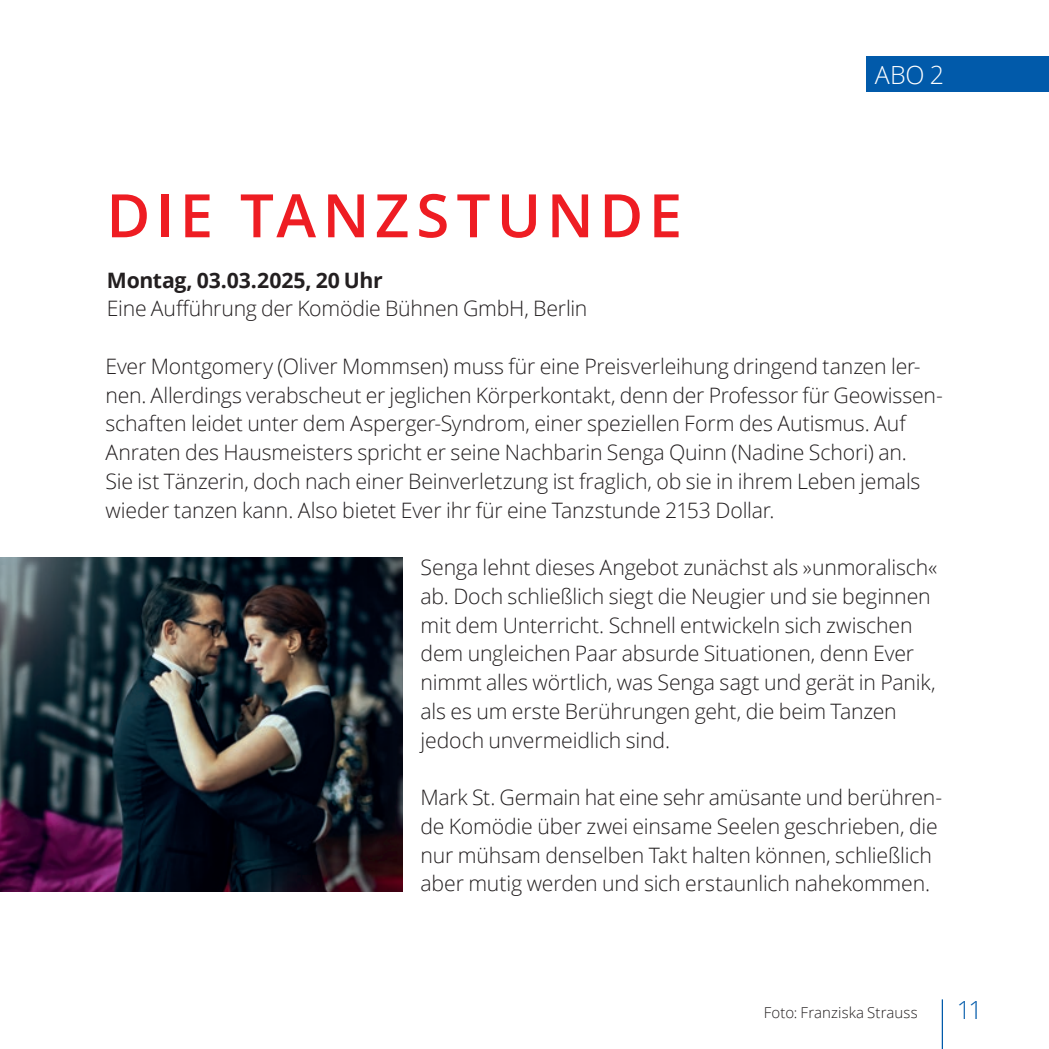
<style>
.page{position:relative;width:1049px;height:1049px;background:#fff}
.page>*{position:absolute;margin:0;border:0;box-sizing:border-box;transform-origin:0 0}
.t1{font:600 60px "Open Sans";letter-spacing:.09em;color:#ee1d23}
.t2{font:300 25px "Open Sans";color:#fff}
.t3{font:300 25px "Open Sans";color:#015aaa}
.t4{font:300 21.25px/28.8px "Open Sans";letter-spacing:-.01em;color:#231f20}
.t5{font:700 21.25px "Open Sans";letter-spacing:-.01em;color:#231f20}
.t6{font:300 15px "Open Sans";letter-spacing:.005em;color:#231f20}
</style>
<div class="page">
<hr style="left:942px;top:999px;width:1px;height:50px;background:#015aaa">
<img style="left:0;top:558px;width:403px;height:333px">
<div style="left:866px;top:57px;width:183px;height:35px;background:#015aaa"></div>
<p class="t2" style="left:875px;top:58px;width:71px">ABO 2</p>
<h1 class="t1" style="left:106px;top:174px;width:577px">DIE TANZSTUNDE</h1>
<p class="t5" style="left:107px;top:265px;width:277px">Montag, 03.03.2025, 20 Uhr</p>
<p class="t4" style="left:107px;top:294px;width:482px">Eine Aufführung der Komödie Bühnen GmbH, Berlin</p>
<p class="t4" style="left:105px;top:351px;width:837px">Ever Montgomery (Oliver Mommsen) muss für eine Preisverleihung dringend tanzen ler&shy;nen. Allerdings verabscheut er jeglichen Körperkontakt, denn der Professor für Geowissen&shy;schaften leidet unter dem Asperger-Syndrom, einer speziellen Form des Autismus. Auf Anraten des Hausmeisters spricht er seine Nachbarin Senga Quinn (Nadine Schori) an.<br>Sie ist Tänzerin, doch nach einer Beinverletzung ist fraglich, ob sie in ihrem Leben jemals wieder tanzen kann. Also bietet Ever ihr für eine Tanzstunde 2153 Dollar.</p>
<p class="t4" style="left:420px;top:552px;width:518px">Senga lehnt dieses Angebot zunächst als »unmoralisch« ab. Doch schließlich siegt die Neugier und sie beginnen mit dem Unterricht. Schnell entwickeln sich zwischen dem ungleichen Paar absurde Situationen, denn Ever nimmt alles wörtlich, was Senga sagt und gerät in Panik, als es um erste Berührungen geht, die beim Tanzen jedoch unvermeidlich sind.</p>
<p class="t4" style="left:421px;top:782px;width:523px">Mark St. Germain hat eine sehr amüsante und berühren&shy;de Komödie über zwei einsame Seelen geschrieben, die nur mühsam denselben Takt halten können, schließlich aber mutig werden und sich erstaunlich nahekommen.</p>
<p class="t6" style="left:764px;top:1002px;width:156px">Foto: Franziska Strauss</p>
<p class="t3" style="left:957px;top:992px;width:28px">11</p>
</div>
